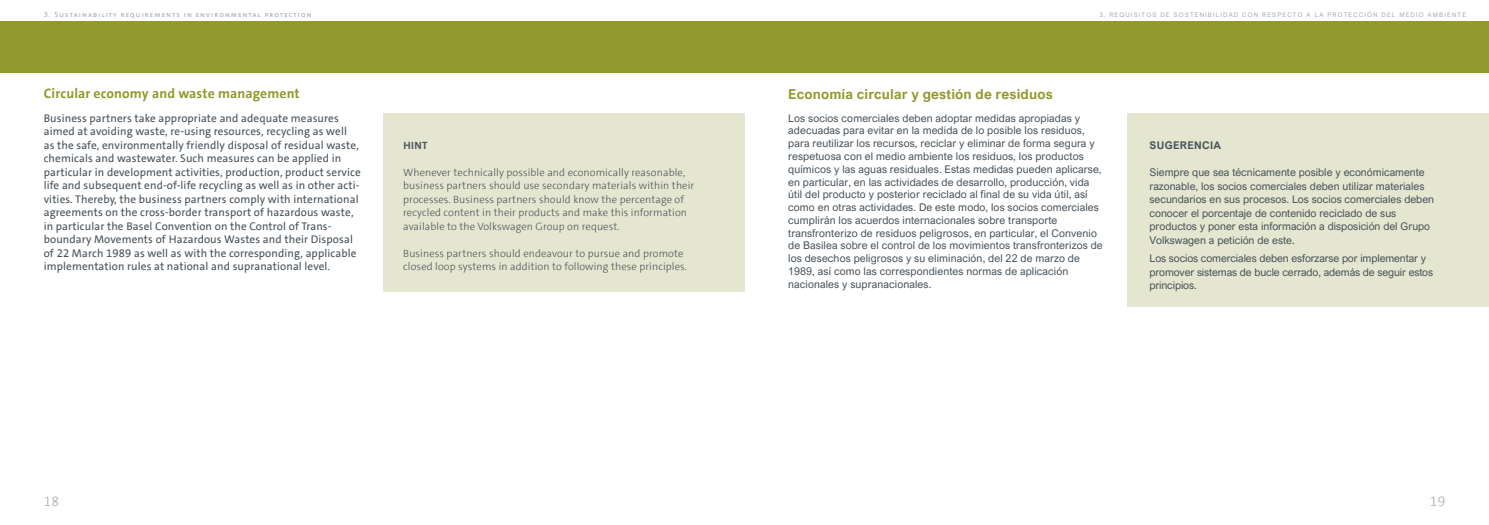
<style>
.page{position:relative;width:1489px;height:525px;background:#fff}
.page>*{position:absolute;margin:0;border:0;box-sizing:border-box;transform-origin:0 0}
.t1{font:700 13.75px "Arial Nova";letter-spacing:.01em;color:#91992f}
.t2{font:700 13.75px "VWAG The Sans";letter-spacing:.01em;color:#91992f}
.t3{font:300 13.75px "VWAG The Sans";color:#a7a9ac}
.t4{font:11.25px/13.5px "VWAG The Sans";letter-spacing:.01em;color:#48535b}
.t5{font:10.62px/12.8px "Arial Nova";letter-spacing:.01em;color:#48535b}
.t6{font:300 10.62px/13.5px "VWAG The Sans";letter-spacing:.01em;color:#48535b}
.t7{font:10.62px/13.5px "Arial Nova";letter-spacing:-.01em;color:#48535b}
.t8{font:700 10.62px "Arial Nova";letter-spacing:.03em;color:#48535b}
.t9{font:700 10.62px "VWAG The Sans";color:#48535b}
.t10{font:7.5px "VWAG The Sans";letter-spacing:.15em;color:#a7a9ac}
.t11{font:6.25px "Arial Nova";letter-spacing:.18em;color:#a7a9ac}
</style>
<div class="page">
<div style="left:0;top:22px;width:1488px;height:51px;background:#91992f"></div>
<div style="left:383px;top:113px;width:361px;height:178px;background:#e5e6cf"></div>
<div style="left:1127px;top:113px;width:361px;height:193px;background:#e5e6cf"></div>
<p class="t10" style="left:44px;top:10px;width:269px">3. Sustainability requirements in environmental protection</p>
<p class="t2" style="left:44px;top:84px;width:257px">Circular economy and waste management</p>
<p class="t4" style="left:44px;top:111px;width:318px">Business partners take appropriate and adequate measures aimed at avoiding waste, re-using resources, recycling as well<br>as the safe, environmentally friendly disposal of residual waste, chemicals and wastewater. Such measures can be applied in particular in development activities, production, product service life and subsequent end-of-life recycling as well as in other acti&shy;vities. Thereby, the business partners comply with international agreements on the cross-border transport of hazardous waste, in particular the Basel Convention on the Control of Trans&shy;boundary Movements of Hazardous Wastes and their Disposal of 22 March 1989 as well as with the corresponding, applicable implementation rules at national and supranational level.</p>
<p class="t9" style="left:403px;top:138px;width:26px">HINT</p>
<p class="t6" style="left:403px;top:165px;width:292px">Whenever technically possible and economically reasonable, business partners should use secondary materials within their processes. Business partners should know the percentage of recycled content in their products and make this information available to the Volkswagen Group on request.</p>
<p class="t6" style="left:403px;top:246px;width:285px">Business partners should endeavour to pursue and promote closed loop systems in addition to following these principles.</p>
<p class="t11" style="left:1099px;top:11px;width:368px">3. REQUISITOS DE SOSTENIBILIDAD CON RESPECTO A LA PROTECCIÓN DEL MEDIO AMBIENTE</p>
<p class="t1" style="left:788px;top:86px;width:266px">Economía circular y gestión de residuos</p>
<p class="t5" style="left:788px;top:111px;width:316px">Los socios comerciales deben adoptar medidas apropiadas y adecuadas para evitar en la medida de lo posible los residuos, para reutilizar los recursos, reciclar y eliminar de forma segura y respetuosa con el medio ambiente los residuos, los productos químicos y las aguas residuales. Estas medidas pueden aplicarse, en particular, en las actividades de desarrollo, producción, vida útil del producto y posterior reciclado al final de su vida útil, así como en otras actividades. De este modo, los socios comerciales cumplirán los acuerdos internacionales sobre transporte transfronterizo de residuos peligrosos, en particular, el Convenio de Basilea sobre el control de los movimientos transfronterizos de los desechos peligrosos y su eliminación, del 22 de marzo de 1989, así como las correspondientes normas de aplicación nacionales y supranacionales.</p>
<p class="t8" style="left:1149px;top:139px;width:73px">SUGERENCIA</p>
<p class="t5" style="left:1149px;top:166px;width:286px;line-height:13.5px">Siempre que sea técnicamente posible y económicamente razonable, los socios comerciales deben utilizar materiales secundarios en sus procesos. Los socios comerciales deben conocer el porcentaje de contenido reciclado de sus productos y poner esta información a disposición del Grupo Volkswagen a petición de este.</p>
<p class="t7" style="left:1149px;top:252px;width:285px">Los socios comerciales deben esforzarse por implementar y promover sistemas de bucle cerrado, además de seguir estos principios.</p>
<p class="t3" style="left:44px;top:492px;width:17px">18</p>
<p class="t3" style="left:1429px;top:492px;width:17px">19</p>
</div>
